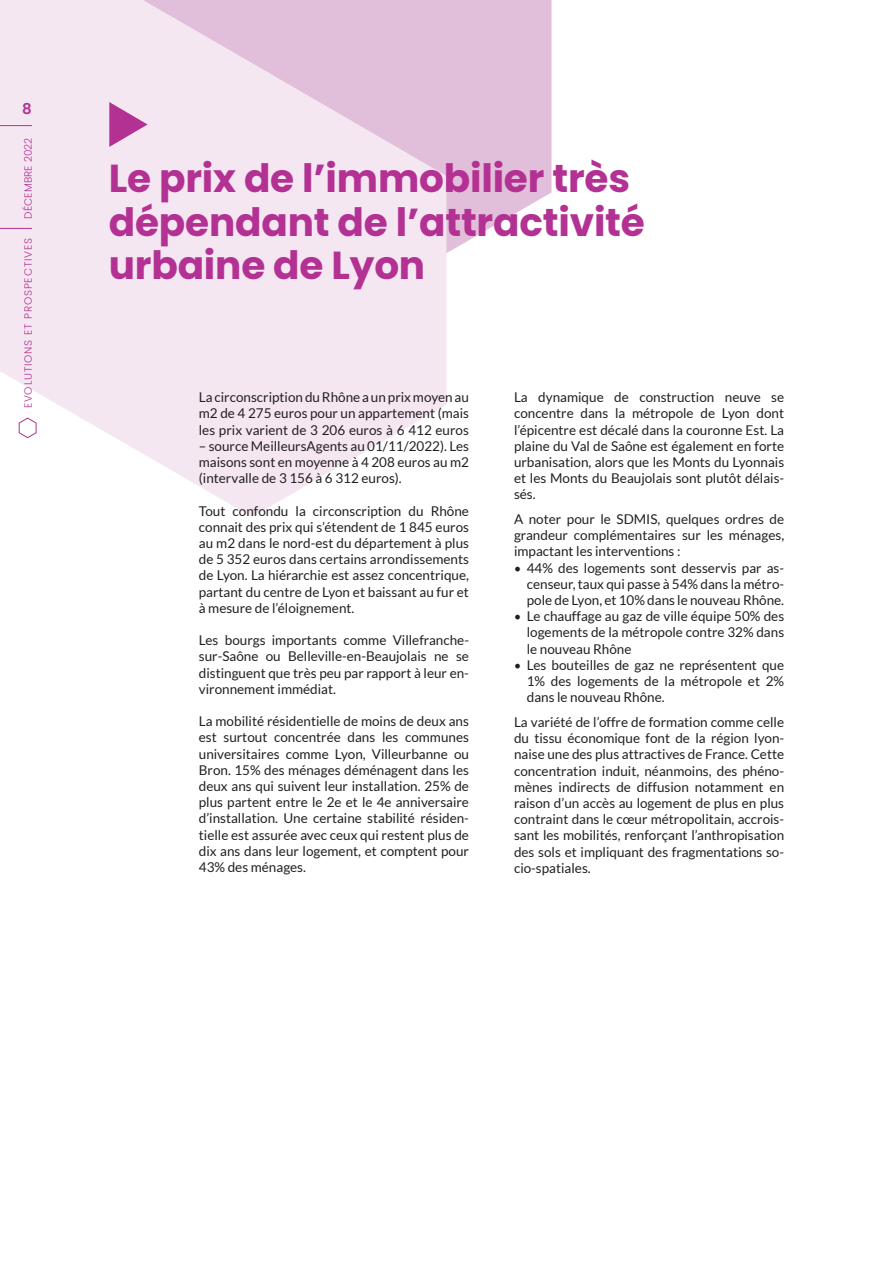
<style>
.page{position:relative;width:893px;height:1263px;background:#fff}
.page>*{position:absolute;margin:0;border:0;box-sizing:border-box;transform-origin:0 0}
.t1{font:700 39px/43.5px "Poppins";letter-spacing:-.005em;color:#b33193}
.t2{font:600 15px "Poppins";color:#b33193}
.t3{font:13.5px/16.2px "Lato";color:#231f20;text-align:justify}
.t4{font:300 10.5px "Poppins";letter-spacing:.08em;color:#b33193}
.t5{font:300 10.5px "Poppins";letter-spacing:.01em;color:#b33193}
.s1{font-family:"Minion Pro";font-size:18px}
</style>
<div class="page">
<svg style="left:446px;top:0;width:106px;height:305px;fill:#e1bed9"></svg>
<svg style="left:0;top:0;width:446px;height:517px;background:#f3e5ef"></svg>
<svg style="left:109px;top:102px;width:39px;height:45px;background:#d48dc2"></svg>
<svg style="left:18px;top:417px;width:19px;height:21px"></svg>
<hr style="left:0;top:228px;width:32px;height:1px;background:#b33193">
<hr style="left:0;top:125px;width:32px;height:1px;background:#b33193">
<p class="t2" style="left:22px;top:100px;width:11px">8</p>
<p class="t5" style="left:22px;top:219px;width:83px;rotate:-90deg">DÉCEMBRE 2022</p>
<p class="t4" style="left:22px;top:408px;width:172px;rotate:-90deg">EVOLUTIONS ET PROSPECTIVES</p>
<p class="t1" style="left:109px;top:157px;width:538px">Le prix de l’immobilier très dépendant de l’attractivité urbaine de Lyon</p>
<p class="t3" style="left:199px;top:389px;width:272px">La circonscription du Rhône a un prix moyen au m2 de 4 275 euros pour un appartement (mais les prix varient de 3 206 euros à 6 412 euros</p>
<p class="t3" style="left:199px;top:438px;width:272px">– source MeilleursAgents au 01/11/2022). Les maisons sont en moyenne à 4 208 euros au m2 (intervalle de 3 156 à 6 312 euros).</p>
<p class="t3" style="left:199px;top:502px;width:272px">Tout confondu la circonscription du Rhône connait des prix qui s’étendent de 1 845 euros au m2 dans le nord-est du département à plus de 5 352 euros dans certains arrondissements de Lyon. La hiérarchie est assez concentrique, partant du centre de Lyon et baissant au fur et à mesure de l’éloignement.</p>
<p class="t3" style="left:199px;top:632px;width:272px">Les bourgs importants comme Villefranche&shy;sur-Saône ou Belleville-en-Beaujolais ne se distinguent que très peu par rapport à leur en&shy;vironnement immédiat.</p>
<p class="t3" style="left:199px;top:713px;width:272px">La mobilité résidentielle de moins de deux ans est surtout concentrée dans les communes universitaires comme Lyon, Villeurbanne ou Bron. 15% des ménages déménagent dans les deux ans qui suivent leur installation. 25% de plus partent entre le 2e et le 4e anniversaire d’installation. Une certaine stabilité résiden&shy;tielle est assurée avec ceux qui restent plus de dix ans dans leur logement, et comptent pour 43% des ménages.</p>
<p class="t3" style="left:514px;top:389px;width:272px">La dynamique de construction neuve se concentre dans la métropole de Lyon dont l’épicentre est décalé dans la couronne Est. La plaine du Val de Saône est également en forte urbanisation, alors que les Monts du Lyonnais et les Monts du Beaujolais sont plutôt délais&shy;sés.</p>
<p class="t3" style="left:514px;top:511px;width:272px">A noter pour le SDMIS, quelques ordres de grandeur complémentaires sur les ménages, impactant les interventions :</p>
<p class="t3" style="left:527px;top:559px;width:259px;text-indent:-13px"><span class="s1">•</span> 44% des logements sont desservis par as&shy;censeur, taux qui passe à 54% dans la métro&shy;pole de Lyon, et 10% dans le nouveau Rhône.</p>
<p class="t3" style="left:527px;top:608px;width:259px;text-indent:-13px"><span class="s1">•</span> Le chauffage au gaz de ville équipe 50% des logements de la métropole contre 32% dans le nouveau Rhône</p>
<p class="t3" style="left:527px;top:657px;width:259px;text-indent:-13px"><span class="s1">•</span> Les bouteilles de gaz ne représentent que 1% des logements de la métropole et 2% dans le nouveau Rhône.</p>
<p class="t3" style="left:514px;top:714px;width:272px">La variété de l’offre de formation comme celle du tissu économique font de la région lyon&shy;naise une des plus attractives de France. Cette concentration induit, néanmoins, des phéno&shy;mènes indirects de diffusion notamment en raison d’un accès au logement de plus en plus contraint dans le cœur métropolitain, accrois&shy;sant les mobilités, renforçant l’anthropisation des sols et impliquant des fragmentations so&shy;cio-spatiales.</p>
</div>
